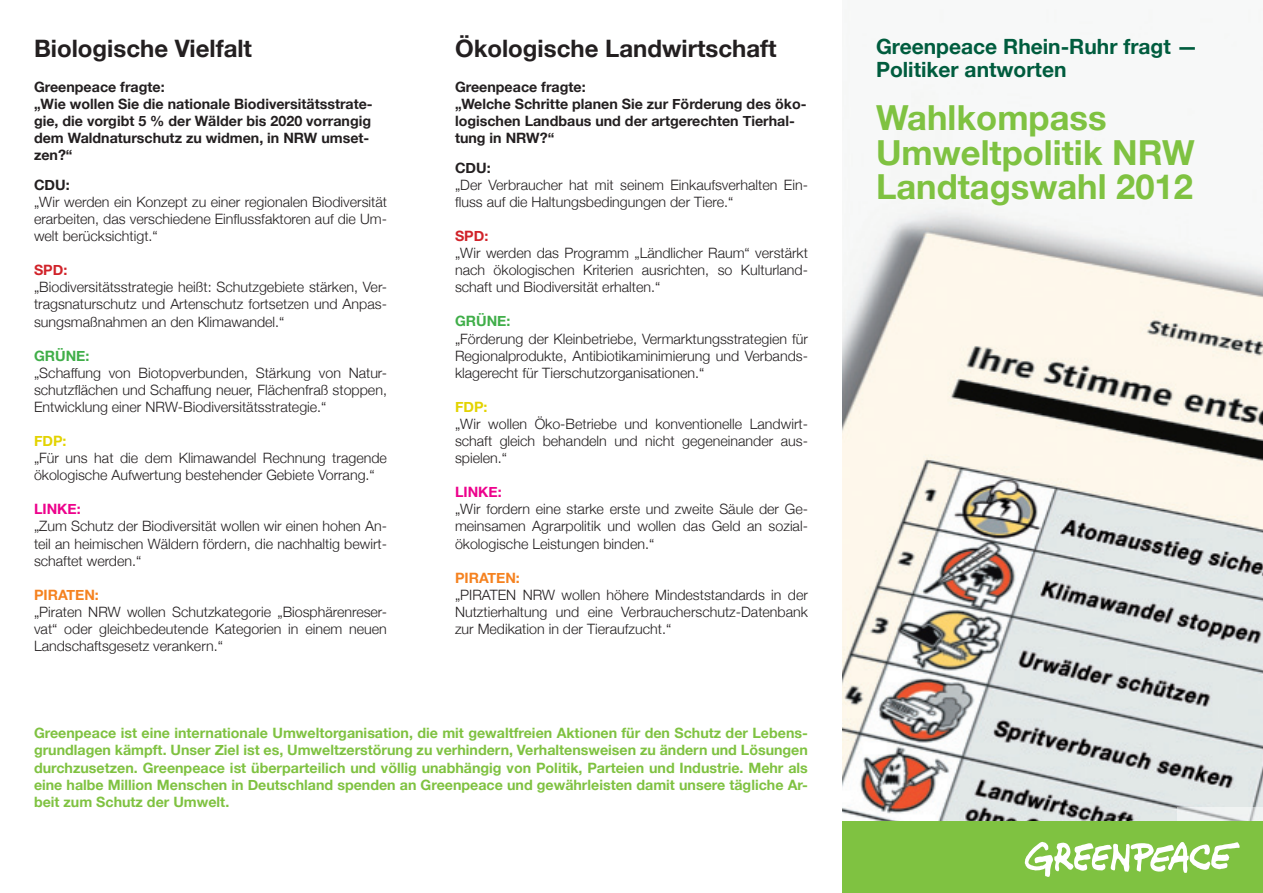
<style>
.page{position:relative;width:1263px;height:893px;background:#fff}
.page>*{position:absolute;margin:0;border:0;box-sizing:border-box;transform-origin:0 0}
.Spaltenüberschrift{font:700 34.5px/34.5px "Helvetica Neue";color:#7fc241}
.Spaltenüberschrift-2{font:700 24px "Helvetica Neue";color:#231f20}
.Subheadline{font:700 21px "Helvetica Neue";color:#005c3e}
.Antwortblock{font:300 14.25px/17.1px "Helvetica Neue";color:#231f20;text-align:justify}
.Mission_Statment{font:700 14.25px/17.1px "Helvetica Neue";color:#7fc241;text-align:justify}
.GP-Frage{font:700 14.25px/17.1px "Helvetica Neue";color:#231f20}
.Parteiname{font:700 14.25px "Helvetica Neue";color:#f58220}
.Parteiname-2{font:700 14.25px "Helvetica Neue";color:#40ae49}
.Parteiname-3{font:700 14.25px "Helvetica Neue";color:#ed028c}
.Parteiname-4{font:700 14.25px "Helvetica Neue";color:#231f20}
.Parteiname-5{font:700 14.25px "Helvetica Neue";color:#d1232a}
.Parteiname-6{font:700 14.25px "Helvetica Neue";color:#e3d301}
</style>
<div class="page">
<img style="left:842px;top:201px;width:421px;height:620px">
<svg style="left:1177px;top:807px;width:86px;height:14px"></svg>
<div style="left:842px;top:821px;width:421px;height:72px;background:#7fc241"></div>
<svg style="left:1025px;top:842px;width:214px;height:35px"></svg>
<p class="Spaltenüberschrift-2" style="left:34px;top:27px;width:220px">Biologische Vielfalt</p>
<p class="GP-Frage" style="left:34px;top:77px;width:340px">Greenpeace fragte:<br>„Wie wollen Sie die nationale Biodiversitätsstrate&shy;gie, die vorgibt 5 % der Wälder bis 2020 vorrangig dem Waldnaturschutz zu widmen, in NRW umset&shy;zen?“</p>
<p class="Parteiname-4" style="left:34px;top:172px;width:37px">CDU:</p>
<p class="Antwortblock" style="left:34px;top:192px;width:354px">„Wir werden ein Konzept zu einer regionalen Biodiversität erarbeiten, das verschiedene Einflussfaktoren auf die Um&shy;welt berücksichtigt.“</p>
<p class="Parteiname-5" style="left:34px;top:257px;width:35px">SPD:</p>
<p class="Antwortblock" style="left:34px;top:278px;width:354px">„Biodiversitätsstrategie heißt: Schutzgebiete stärken, Ver&shy;tragsnaturschutz und Artenschutz fortsetzen und Anpas&shy;sungsmaßnahmen an den Klimawandel.“</p>
<p class="Parteiname-2" style="left:34px;top:343px;width:57px">GRÜNE:</p>
<p class="Antwortblock" style="left:34px;top:363px;width:354px">„Schaffung von Biotopverbunden, Stärkung von Natur&shy;schutzflächen und Schaffung neuer, Flächenfraß stoppen, Entwicklung einer NRW-Biodiversitätsstrategie.“</p>
<p class="Parteiname-6" style="left:34px;top:428px;width:34px">FDP:</p>
<p class="Antwortblock" style="left:34px;top:449px;width:354px">„Für uns hat die dem Klimawandel Rechnung tragende ökologische Aufwertung bestehender Gebiete Vorrang.“</p>
<p class="Parteiname-3" style="left:34px;top:496px;width:48px">LINKE:</p>
<p class="Antwortblock" style="left:34px;top:517px;width:354px">„Zum Schutz der Biodiversität wollen wir einen hohen An&shy;teil an heimischen Wäldern fördern, die nachhaltig bewirt&shy;schaftet werden.“</p>
<p class="Parteiname" style="left:34px;top:582px;width:66px">PIRATEN:</p>
<p class="Antwortblock" style="left:34px;top:602px;width:354px">„Piraten NRW wollen Schutzkategorie „Biosphärenreser&shy;vat“ oder gleichbedeutende Kategorien in einem neuen Landschaftsgesetz verankern.“</p>
<p class="Spaltenüberschrift-2" style="left:455px;top:27px;width:323px">Ökologische Landwirtschaft</p>
<p class="GP-Frage" style="left:455px;top:77px;width:353px">Greenpeace fragte:<br>„Welche Schritte planen Sie zur Förderung des öko&shy;logischen Landbaus und der artgerechten Tierhal&shy;tung in NRW?“</p>
<p class="Parteiname-4" style="left:455px;top:155px;width:37px">CDU:</p>
<p class="Antwortblock" style="left:455px;top:175px;width:354px">„Der Verbraucher hat mit seinem Einkaufsverhalten Ein&shy;fluss auf die Haltungsbedingungen der Tiere.“</p>
<p class="Parteiname-5" style="left:455px;top:223px;width:35px">SPD:</p>
<p class="Antwortblock" style="left:455px;top:244px;width:354px">„Wir werden das Programm „Ländlicher Raum“ verstärkt nach ökologischen Kriterien ausrichten, so Kulturland&shy;schaft und Biodiversität erhalten.“</p>
<p class="Parteiname-2" style="left:455px;top:308px;width:57px">GRÜNE:</p>
<p class="Antwortblock" style="left:455px;top:329px;width:354px">„Förderung der Kleinbetriebe, Vermarktungsstrategien für Regionalprodukte, Antibiotikaminimierung und Verbands&shy;klagerecht für Tierschutzorganisationen.“</p>
<p class="Parteiname-6" style="left:455px;top:394px;width:34px">FDP:</p>
<p class="Antwortblock" style="left:455px;top:414px;width:354px">„Wir wollen Öko-Betriebe und konventionelle Landwirt&shy;schaft gleich behandeln und nicht gegeneinander aus&shy;spielen.“</p>
<p class="Parteiname-3" style="left:455px;top:479px;width:48px">LINKE:</p>
<p class="Antwortblock" style="left:455px;top:500px;width:354px">„Wir fordern eine starke erste und zweite Säule der Ge&shy;meinsamen Agrarpolitik und wollen das Geld an sozial&shy;ökologische Leistungen binden.“</p>
<p class="Parteiname" style="left:455px;top:565px;width:66px">PIRATEN:</p>
<p class="Antwortblock" style="left:455px;top:585px;width:354px">„PIRATEN NRW wollen höhere Mindeststandards in der Nutztierhaltung und eine Verbraucherschutz-Datenbank zur Medikation in der Tieraufzucht.“</p>
<p class="Mission_Statment" style="left:34px;top:724px;width:775px">Greenpeace ist eine internationale Umweltorganisation, die mit gewaltfreien Aktionen für den Schutz der Lebens&shy;grundlagen kämpft. Unser Ziel ist es, Umweltzerstörung zu verhindern, Verhaltensweisen zu ändern und Lösungen durchzusetzen. Greenpeace ist überparteilich und völlig unabhängig von Politik, Parteien und Industrie. Mehr als eine halbe Million Menschen in Deutschland spenden an Greenpeace und gewährleisten damit unsere tägliche Ar&shy;beit zum Schutz der Umwelt.</p>
<p class="Subheadline" style="left:876px;top:28px;width:323px">Greenpeace Rhein-Ruhr fragt —</p>
<p class="Subheadline" style="left:876px;top:50px;width:192px">Politiker antworten</p>
<p class="Spaltenüberschrift" style="left:876px;top:99px;width:232px">Wahlkompass</p>
<p class="Spaltenüberschrift" style="left:876px;top:133px;width:320px">Umweltpolitik NRW<br>Landtagswahl 2012</p>
</div>
